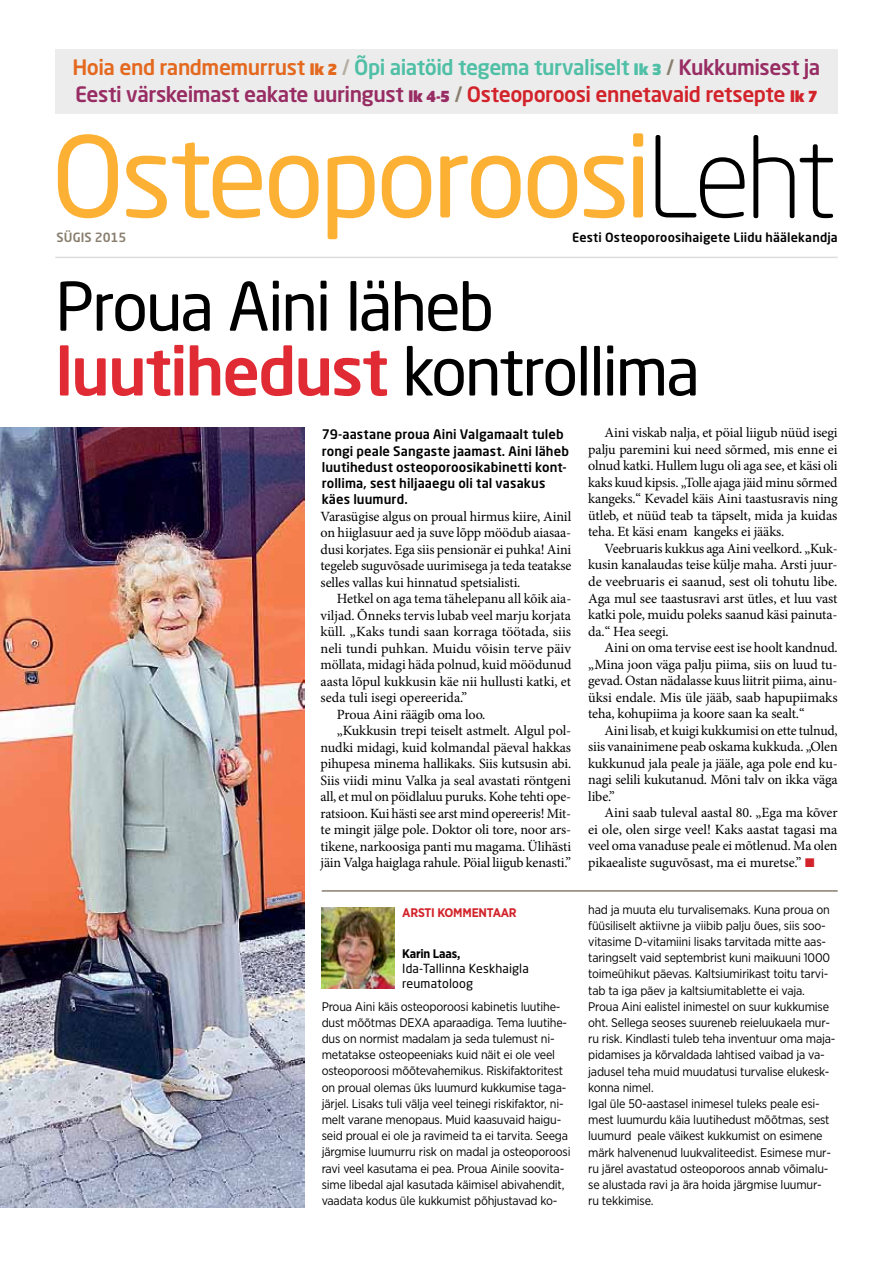
<style>
.page{position:relative;width:893px;height:1263px;background:#fff}
.page>*{position:absolute;margin:0;border:0;box-sizing:border-box;transform-origin:0 0}
.t1{font:111px "Neo Sans Std";letter-spacing:-.035em;color:#fcb134}
.t2{font:66px/64.8px "Neo Sans Std";letter-spacing:-.04em;color:#000}
.t3{font:500 21px/27px "Neo Sans Std";letter-spacing:-.025em;color:#982d63}
.t4{font:14.1px/16.5px "Minion Pro";letter-spacing:-.01em;color:#000;text-align:justify}
.t5{font:500 13.05px/16.2px "Neo Sans Std";letter-spacing:.01em;color:#000}
.t6{font:500 12.6px "Neo Sans Std";letter-spacing:.015em;color:#000}
.t7{font:500 12.6px "Neo Sans Std";letter-spacing:.005em;color:#887e6e}
.t8{font:12.45px/16.2px "Gotham Narrow";letter-spacing:-.015em;color:#000}
.t9{font:12.45px/15px "Neo Sans Std";letter-spacing:.01em;color:#000}
.t10{font:700 12.45px "Gotham Narrow";letter-spacing:-.015em;color:#d2232a}
.t11{font:700 12.45px "Gotham Narrow";letter-spacing:-.015em;color:#000}
.s1{color:#e4691f}
.s2{font-weight:900;font-size:15px;color:#e4691f}
.s3{color:#b5ada0}
.s4{color:#4fbfa5}
.s5{font-weight:900;font-size:15px;color:#4fbfa5}
.s6{color:#887e6e}
.s7{font-weight:900;font-size:15px}
.s8{color:#d2232a}
.s9{font-weight:900;font-size:15px;color:#d2232a}
.s10{font-weight:300;color:#000}
.s11{font-weight:500;color:#e02b35}
</style>
<div class="page">
<div style="left:55px;top:49px;width:783px;height:64px;background:#ececed"></div>
<hr style="left:55px;top:257px;width:783px;height:1px;background:#dcddde">
<img style="left:0;top:428px;width:305px;height:780px">
<hr style="left:322px;top:890px;width:516px;height:2px;background:#887e6e">
<img style="left:322px;top:907px;width:72px;height:81px">
<h3 class="t3" style="left:73px;top:53px;width:749px"><span class="s1">Hoia end randmemurrust</span> <span class="s2">lk 2</span> <span class="s3">/</span> <span class="s4">Õpi aiatöid tegema turvaliselt</span> <span class="s5">lk 3</span> <span class="s6">/</span> Kukkumisest ja<br>Eesti värskeimast eakate uuringust <span class="s7">lk 4-5</span> <span class="s6">/</span> <span class="s8">Osteoporoosi ennetavaid retsepte</span> <span class="s9">lk 7</span></h3>
<h1 class="t1" style="left:51px;top:109px;width:788px">Osteoporoosi<span class="s10">Leht</span></h1>
<p class="t7" style="left:56px;top:229px;width:71px">sügis 2015</p>
<p class="t6" style="left:572px;top:229px;width:267px">Eesti Osteoporoosihaigete Liidu häälekandja</p>
<h2 class="t2" style="left:55px;top:273px;width:646px">Proua Aini läheb <span class="s11">luutihedust</span> kontrollima</h2>
<p class="t5" style="left:322px;top:426px;width:249px">79-aastane proua Aini Valgamaalt tuleb rongi peale Sangaste jaamast. Aini läheb luutihedust osteoporoosikabinetti kont&shy;rollima, sest hiljaaegu oli tal vasakus käes luumurd.</p>
<p class="t4" style="left:321px;top:508px;width:252px">Varasügise algus on proual hirmus kiire, Ainil on hiiglasuur aed ja suve lõpp möödub aiasaa&shy;dusi korjates. Ega siis pensionär ei puhka! Aini tegeleb suguvõsade uurimisega ja teda teatakse selles vallas kui hinnatud spetsialisti.</p>
<p class="t4" style="left:337px;top:590px;width:236px">Hetkel on aga tema tähelepanu all kõik aia-</p>
<p class="t4" style="left:321px;top:607px;width:252px">viljad. Õnneks tervis lubab veel marju korjata</p>
<p class="t4" style="left:321px;top:623px;width:252px">küll. „Kaks tundi saan korraga töötada, siis</p>
<p class="t4" style="left:321px;top:640px;width:252px">neli tundi puhkan. Muidu võisin terve päiv</p>
<p class="t4" style="left:321px;top:656px;width:252px">möllata, midagi häda polnud, kuid möödunud</p>
<p class="t4" style="left:321px;top:673px;width:252px">aasta lõpul kukkusin käe nii hullusti katki, et</p>
<p class="t4" style="left:321px;top:689px;width:148px">seda tuli isegi opereerida.”</p>
<p class="t4" style="left:337px;top:706px;width:150px">Proua Aini räägib oma loo.</p>
<p class="t4" style="left:337px;top:722px;width:236px">„Kukkusin trepi teiselt astmelt. Algul pol-</p>
<p class="t4" style="left:321px;top:739px;width:252px">nudki midagi, kuid kolmandal päeval hakkas</p>
<p class="t4" style="left:321px;top:755px;width:252px">pihupesa minema hallikaks. Siis kutsusin abi.</p>
<p class="t4" style="left:321px;top:772px;width:252px">Siis viidi minu Valka ja seal avastati röntgeni</p>
<p class="t4" style="left:321px;top:788px;width:252px">all, et mul on pöidlaluu puruks. Kohe tehti ope-</p>
<p class="t4" style="left:321px;top:805px;width:252px">ratsioon. Kui hästi see arst mind opereeris! Mit-</p>
<p class="t4" style="left:321px;top:821px;width:252px">te mingit jälge pole. Doktor oli tore, noor ars-</p>
<p class="t4" style="left:321px;top:838px;width:252px">tikene, narkoosiga panti mu magama. Ülihästi</p>
<p class="t4" style="left:321px;top:854px;width:252px">jäin Valga haiglaga rahule. Pöial liigub kenasti.”</p>
<p class="t10" style="left:402px;top:905px;width:116px">ARSTI KOMMENTAAR</p>
<p class="t11" style="left:402px;top:945px;width:60px">KARIN LAAS,</p>
<p class="t9" style="left:402px;top:960px;width:128px">Ida-Tallinna Keskhaigla reumatoloog</p>
<p class="t8" style="left:322px;top:998px;width:250px">Proua Aini käis osteoporoosi kabinetis luutihe&shy;dust mõõtmas DEXA aparaadiga. Tema luutihe&shy;dus on normist madalam ja seda tulemust ni&shy;metatakse osteopeeniaks kuid näit ei ole veel osteoporoosi mõõtevahemikus. Riskifaktoritest on proual olemas üks luumurd kukkumise taga&shy;järjel. Lisaks tuli välja veel teinegi riskifaktor, ni&shy;melt varane menopaus. Muid kaasuvaid haigu&shy;seid proual ei ole ja ravimeid ta ei tarvita. Seega järgmise luumurru risk on madal ja osteoporoosi ravi veel kasutama ei pea. Proua Ainile soovita&shy;sime libedal ajal kasutada käimisel abivahendit, vaadata kodus üle kukkumist põhjustavad ko-</p>
<p class="t4" style="left:588px;top:425px;width:251px;text-indent:16px">Aini viskab nalja, et pöial liigub nüüd isegi palju paremini kui need sõrmed, mis enne ei olnud katki. Hullem lugu oli aga see, et käsi oli kaks kuud kipsis. „Tolle ajaga jäid minu sõrmed kangeks.“ Kevadel käis Aini taastusravis ning ütleb, et nüüd teab ta täpselt, mida ja kuidas teha. Et käsi enam kangeks ei jääks.</p>
<p class="t4" style="left:588px;top:540px;width:251px;text-indent:16px">Veebruaris kukkus aga Aini veelkord. „Kuk&shy;kusin kanalaudas teise külje maha. Arsti juur&shy;de veebruaris ei saanud, sest oli tohutu libe.<br>Aga mul see taastusravi arst ütles, et luu vast katki pole, muidu poleks saanud käsi painuta&shy;da.“ Hea seegi.</p>
<p class="t4" style="left:588px;top:639px;width:251px;text-indent:16px">Aini on oma tervise eest ise hoolt kandnud. „Mina joon väga palju piima, siis on luud tu&shy;gevad. Ostan nädalasse kuus liitrit piima, ainu&shy;üksi endale. Mis üle jääb, saab hapupiimaks teha, kohupiima ja koore saan ka sealt.“</p>
<p class="t4" style="left:588px;top:722px;width:251px;text-indent:16px">Aini lisab, et kuigi kukkumisi on ette tulnud, siis vanainimene peab oskama kukkuda. „Olen kukkunud jala peale ja jääle, aga pole end ku&shy;nagi selili kukutanud. Mõni talv on ikka väga libe.”</p>
<p class="t4" style="left:588px;top:804px;width:251px;text-indent:16px">Aini saab tuleval aastal 80. „Ega ma kõver ei ole, olen sirge veel! Kaks aastat tagasi ma veel oma vanaduse peale ei mõtlenud. Ma olen pikaealiste suguvõsast, ma ei muretse.”</p>
<p class="t8" style="left:588px;top:901px;width:249px">had ja muuta elu turvalisemaks. Kuna proua on füüsiliselt aktiivne ja viibib palju õues, siis soo&shy;vitasime D-vitamiini lisaks tarvitada mitte aas&shy;taringselt vaid septembrist kuni maikuuni 1000 toimeühikut päevas. Kaltsiumirikast toitu tarvi&shy;tab ta iga päev ja kaltsiumitablette ei vaja.<br>Proua Aini ealistel inimestel on suur kukkumise oht. Sellega seoses suureneb reieluukaela mur&shy;ru risk. Kindlasti tuleb teha inventuur oma maja&shy;pidamises ja kõrvaldada lahtised vaibad ja va&shy;jadusel teha muid muudatusi turvalise elukesk&shy;konna nimel.<br>Igal üle 50-aastasel inimesel tuleks peale esi&shy;mest luumurdu käia luutihedust mõõtmas, sest luumurd peale väikest kukkumist on esimene märk halvenenud luukvaliteedist. Esimese mur&shy;ru järel avastatud osteoporoos annab võimalu&shy;se alustada ravi ja ära hoida järgmise luumur&shy;ru tekkimise.</p>
</div>
